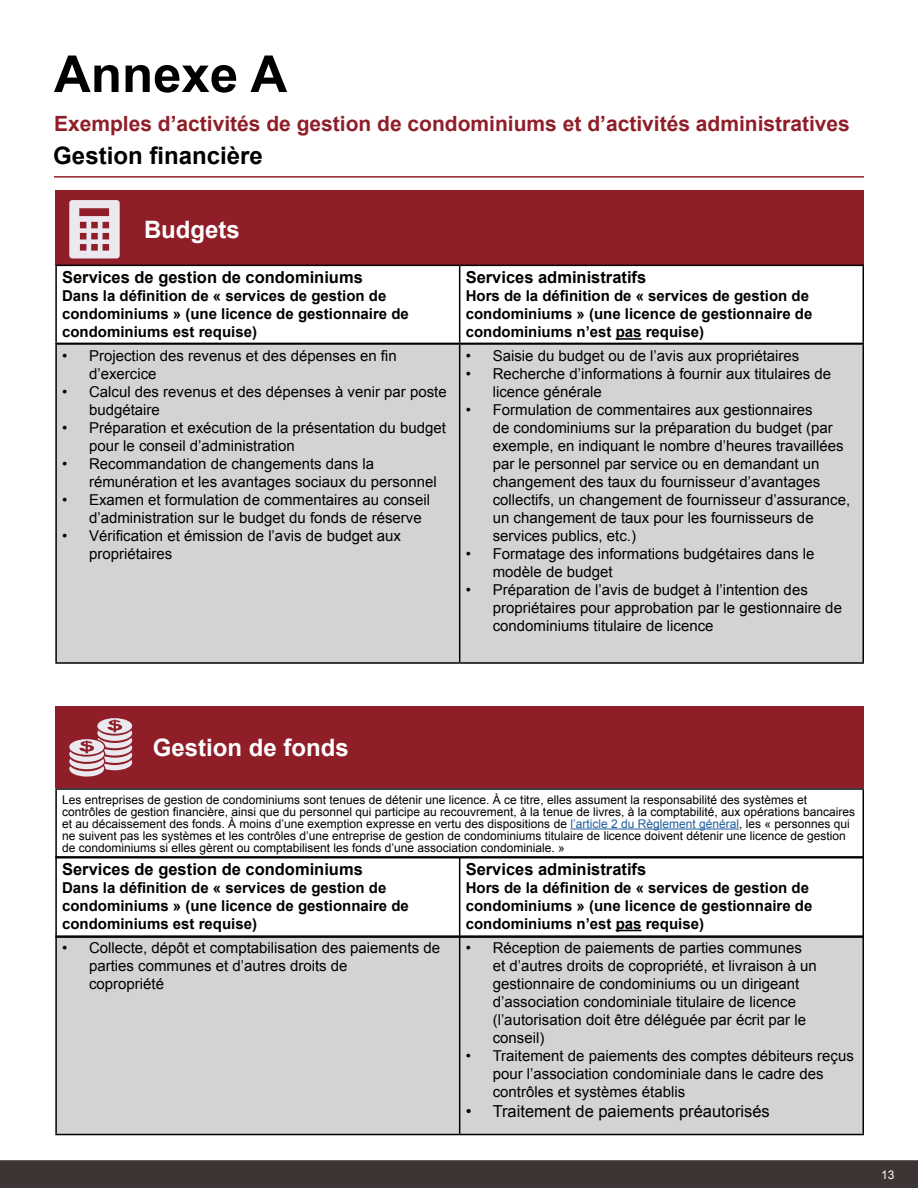
<style>
.page{position:relative;width:918px;height:1188px;background:#fff}
.page>*{position:absolute;margin:0;border:0;box-sizing:border-box;transform-origin:0 0}
.t1{font:700 51px "Arial";color:#000}
.t2{font:700 24px "Arial";color:#fff}
.t3{font:700 24px "Arial";color:#000}
.t4{font:700 21px "Arial";color:#901e28}
.t5{font:700 16.5px "Arial";color:#000}
.t6{font:16.5px "Arial";color:#000}
.t7{font:15px/18px "Arial";color:#000}
.t8{font:700 15px/18px "Arial";color:#000}
.t9{font:12px/12px "Arial";color:#000}
.t10{font:12px "Arial";color:#fff}
.s1{color:#215e9e}
</style>
<div class="page">
<hr style="left:54px;top:176px;width:810px;height:2px;background:#901e28">
<div style="left:57px;top:345px;width:805px;height:317px;background:#d1d3d4"></div>
<hr style="left:55px;top:343px;width:405px;height:2px;background:#000">
<hr style="left:55px;top:345px;width:2px;height:317px;background:#000">
<hr style="left:460px;top:343px;width:404px;height:2px;background:#000">
<hr style="left:459px;top:345px;width:1px;height:317px;background:#000">
<hr style="left:862px;top:345px;width:2px;height:317px;background:#000">
<hr style="left:55px;top:662px;width:405px;height:2px;background:#000">
<hr style="left:460px;top:662px;width:404px;height:2px;background:#000">
<div style="left:55px;top:190px;width:809px;height:75px;background:#901e28"></div>
<div style="left:1px;top:1161px;width:916px;height:26px;background:#3d3434"></div>
<div style="left:0;top:1160px;width:918px;height:28px;border:2px solid #3d3434"></div>
<hr style="left:55px;top:265px;width:405px;height:1px;background:#000">
<hr style="left:55px;top:266px;width:2px;height:77px;background:#000">
<hr style="left:460px;top:265px;width:404px;height:1px;background:#000">
<hr style="left:459px;top:266px;width:1px;height:77px;background:#000">
<hr style="left:862px;top:266px;width:2px;height:77px;background:#000">
<hr style="left:616px;top:338px;width:26px;height:2px;background:#000">
<div style="left:57px;top:938px;width:805px;height:196px;background:#d1d3d4"></div>
<hr style="left:55px;top:935px;width:405px;height:2px;background:#000">
<hr style="left:55px;top:937px;width:2px;height:197px;background:#000">
<hr style="left:460px;top:935px;width:404px;height:2px;background:#000">
<hr style="left:459px;top:937px;width:1px;height:197px;background:#000">
<hr style="left:862px;top:937px;width:2px;height:197px;background:#000">
<hr style="left:55px;top:1134px;width:405px;height:1px;background:#000">
<hr style="left:460px;top:1134px;width:404px;height:1px;background:#000">
<div style="left:55px;top:706px;width:809px;height:82px;background:#901e28"></div>
<hr style="left:55px;top:856px;width:405px;height:2px;background:#000">
<hr style="left:55px;top:858px;width:2px;height:78px;background:#000">
<hr style="left:460px;top:856px;width:404px;height:2px;background:#000">
<hr style="left:459px;top:858px;width:1px;height:78px;background:#000">
<hr style="left:862px;top:858px;width:2px;height:78px;background:#000">
<hr style="left:55px;top:936px;width:405px;height:2px;background:#000">
<hr style="left:460px;top:936px;width:404px;height:2px;background:#000">
<svg style="left:616px;top:930px;width:26px;height:1px"></svg>
<hr style="left:55px;top:788px;width:809px;height:2px;background:#000">
<hr style="left:55px;top:790px;width:2px;height:67px;background:#000">
<hr style="left:862px;top:790px;width:2px;height:67px;background:#000">
<hr style="left:570px;top:829px;width:169px;height:1px;background:#215e9e">
<svg style="left:69px;top:200px;width:51px;height:58px"></svg>
<svg style="left:69px;top:718px;width:63px;height:59px"></svg>
<h1 class="t1" style="left:54px;top:41px;width:235px">Annexe A</h1>
<h3 class="t4" style="left:54px;top:110px;width:797px">Exemples d’activités de gestion de condominiums et d’activités administratives</h3>
<h2 class="t3" style="left:53px;top:140px;width:211px">Gestion financière</h2>
<h2 class="t2" style="left:144px;top:213px;width:97px">Budgets</h2>
<p class="t5" style="left:62px;top:267px;width:302px">Services de gestion de condominiums</p>
<p class="t8" style="left:62px;top:288px;width:348px">Dans la définition de « services de gestion de condominiums » (une licence de gestionnaire de condominiums est requise)</p>
<p class="t7" style="left:89px;top:347px;width:309px;text-indent:-27px">• Projection des revenus et des dépenses en fin d’exercice</p>
<p class="t7" style="left:89px;top:383px;width:359px;text-indent:-27px">• Calcul des revenus et des dépenses à venir par poste budgétaire</p>
<p class="t7" style="left:89px;top:419px;width:358px;text-indent:-27px">• Préparation et exécution de la présentation du budget pour le conseil d’administration</p>
<p class="t7" style="left:89px;top:455px;width:349px;text-indent:-27px">• Recommandation de changements dans la rémunération et les avantages sociaux du personnel</p>
<p class="t7" style="left:89px;top:491px;width:342px;text-indent:-27px">• Examen et formulation de commentaires au conseil d’administration sur le budget du fonds de réserve</p>
<p class="t7" style="left:89px;top:527px;width:313px;text-indent:-27px">• Vérification et émission de l’avis de budget aux propriétaires</p>
<p class="t5" style="left:466px;top:267px;width:182px">Services administratifs</p>
<p class="t8" style="left:466px;top:288px;width:348px">Hors de la définition de « services de gestion de condominiums » (une licence de gestionnaire de condominiums n’est pas requise)</p>
<p class="t7" style="left:466px;top:347px;width:335px">• Saisie du budget ou de l’avis aux propriétaires</p>
<p class="t7" style="left:493px;top:365px;width:340px;text-indent:-27px">• Recherche d’informations à fournir aux titulaires de licence générale</p>
<p class="t7" style="left:493px;top:401px;width:359px;text-indent:-27px">• Formulation de commentaires aux gestionnaires<br>de condominiums sur la préparation du budget (par exemple, en indiquant le nombre d’heures travaillées par le personnel par service ou en demandant un changement des taux du fournisseur d’avantages collectifs, un changement de fournisseur d’assurance, un changement de taux pour les fournisseurs de services publics, etc.)</p>
<p class="t7" style="left:493px;top:545px;width:323px;text-indent:-27px">• Formatage des informations budgétaires dans le modèle de budget</p>
<p class="t7" style="left:493px;top:581px;width:351px;text-indent:-27px">• Préparation de l’avis de budget à l’intention des propriétaires pour approbation par le gestionnaire de condominiums titulaire de licence</p>
<h2 class="t2" style="left:153px;top:732px;width:198px">Gestion de fonds</h2>
<p class="t9" style="left:62px;top:794px;width:795px">Les entreprises de gestion de condominiums sont tenues de détenir une licence. À ce titre, elles assument la responsabilité des systèmes et contrôles de gestion financière, ainsi que du personnel qui participe au recouvrement, à la tenue de livres, à la comptabilité, aux opérations bancaires et au décaissement des fonds. À moins d’une exemption expresse en vertu des dispositions de <span class="s1">l’article 2 du Règlement général</span>, les « personnes qui ne suivent pas les systèmes et les contrôles d’une entreprise de gestion de condominiums titulaire de licence doivent détenir une licence de gestion de condominiums si elles gèrent ou comptabilisent les fonds d’une association condominiale. »</p>
<p class="t5" style="left:62px;top:858px;width:302px">Services de gestion de condominiums</p>
<p class="t8" style="left:62px;top:879px;width:348px">Dans la définition de « services de gestion de condominiums » (une licence de gestionnaire de condominiums est requise)</p>
<p class="t5" style="left:466px;top:858px;width:182px">Services administratifs</p>
<p class="t8" style="left:466px;top:879px;width:348px">Hors de la définition de « services de gestion de condominiums » (une licence de gestionnaire de condominiums n’est pas requise)</p>
<p class="t7" style="left:89px;top:939px;width:352px;text-indent:-27px">• Collecte, dépôt et comptabilisation des paiements de parties communes et d’autres droits de<br>copropriété</p>
<p class="t7" style="left:493px;top:939px;width:326px;text-indent:-27px">• Réception de paiements de parties communes et d’autres droits de copropriété, et livraison à un gestionnaire de condominiums ou un dirigeant d’association condominiale titulaire de licence (l’autorisation doit être déléguée par écrit par le conseil)</p>
<p class="t7" style="left:493px;top:1047px;width:363px;text-indent:-27px">• Traitement de paiements des comptes débiteurs reçus pour l’association condominiale dans le cadre des contrôles et systèmes établis</p>
<p class="t6" style="left:466px;top:1100px;width:306px">• Traitement de paiements préautorisés</p>
<p class="t10" style="left:881px;top:1167px;width:15px">13</p>
</div>
